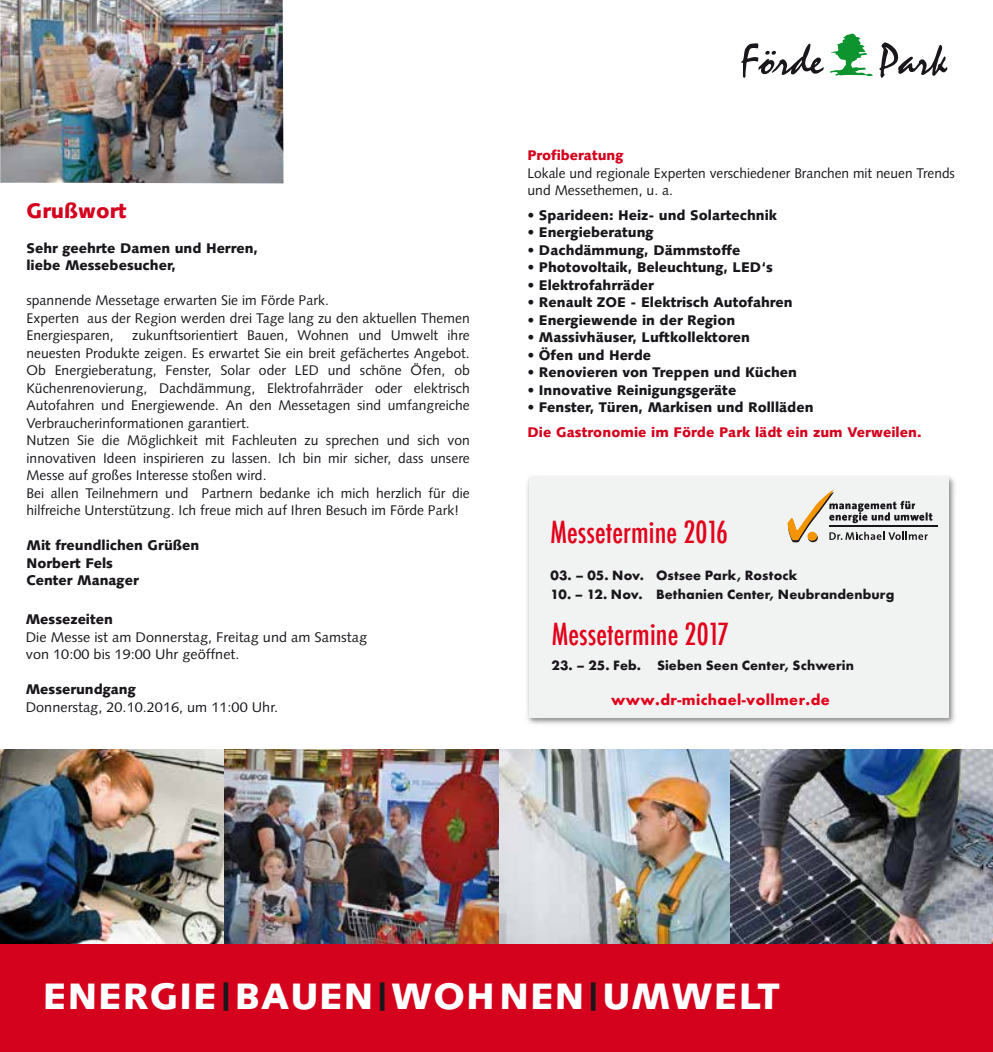
<style>
.page{position:relative;width:993px;height:1052px;background:#fff}
.page>*{position:absolute;margin:0;border:0;box-sizing:border-box;transform-origin:0 0}
.t1{font:900 36.75px "Syntax";letter-spacing:.025em;color:#fff}
.t2{font:500 condensed 29.75px "Futura";letter-spacing:.005em;color:#e2001a}
.t3{font:900 21px "Syntax";color:#d4021d}
.t4{font:700 15.75px "Futura T";letter-spacing:.025em;color:#e2001a}
.t5{font:14px/17.5px "Syntax";letter-spacing:.005em;color:#1a171c}
.t6{font:900 14px/17.5px "Syntax";color:#1a171c}
.t7{font:700 14px "Futura T";letter-spacing:.005em;color:#1a171c}
.t8{font:900 14px "Syntax";letter-spacing:.005em;color:#d4021d}
.s1{color:#1a171c}
</style>
<div class="page">
<div style="left:1px;top:943px;width:991px;height:109px;background:#d4021d"></div>
<img style="left:1px;top:750px;width:991px;height:193px">
<img style="left:0;top:0;width:283px;height:183px">
<img style="left:527px;top:476px;width:428px;height:248px">
<div style="left:528px;top:477px;width:419px;height:241px;background:#eceded"></div>
<svg style="left:787px;top:490px;width:145px;height:52px"></svg>
<hr style="left:829px;top:525px;width:108px;height:1px;background:#1a171c">
<svg style="left:830px;top:34px;width:42px;height:42px"></svg>
<svg style="left:879px;top:42px;width:67px;height:36px"></svg>
<svg style="left:741px;top:43px;width:82px;height:35px"></svg>
<h3 class="t3" style="left:26px;top:198px;width:102px">Grußwort</h3>
<p class="t6" style="left:26px;top:239px;width:233px">Sehr geehrte Damen und Herren, liebe Messebesucher,</p>
<p class="t5" style="left:26px;top:292px;width:444px">spannende Messetage erwarten Sie im Förde Park.<br>Experten aus der Region werden drei Tage lang zu den aktuellen Themen<br>Energiesparen,</p>
<p class="t5" style="left:26px;top:327px;width:445px;text-indent:106px">zukunftsorientiert Bauen, Wohnen und Umwelt ihre neuesten Produkte zeigen. Es erwartet Sie ein breit gefächertes Angebot.<br>Ob Energieberatung, Fenster, Solar oder LED und schöne Öfen, ob Küchenrenovierung, Dachdämmung, Elektrofahrräder oder elektrisch Autofahren und Energiewende. An den Messetagen sind umfangreiche Verbraucherinformationen garantiert.<br>Nutzen Sie die Möglichkeit mit Fachleuten zu sprechen und sich von innovativen Ideen inspirieren zu lassen. Ich bin mir sicher, dass unsere Messe auf großes Interesse stoßen wird.<br>Bei allen Teilnehmern und Partnern bedanke ich mich herzlich für die hilfreiche Unterstützung. Ich freue mich auf Ihren Besuch im Förde Park!</p>
<p class="t6" style="left:26px;top:537px;width:174px">Mit freundlichen Grüßen<br>Norbert Fels<br>Center Manager</p>
<p class="t6" style="left:26px;top:610px;width:89px">Messezeiten</p>
<p class="t5" style="left:26px;top:628px;width:342px">Die Messe ist am Donnerstag, Freitag und am Samstag von 10:00 bis 19:00 Uhr geöffnet.</p>
<p class="t6" style="left:26px;top:680px;width:111px">Messerundgang</p>
<p class="t5" style="left:26px;top:698px;width:254px">Donnerstag, 20.10.2016, um 11:00 Uhr.</p>
<p class="t8" style="left:527px;top:147px;width:97px">Profiberatung</p>
<p class="t5" style="left:527px;top:164px;width:429px">Lokale und regionale Experten verschiedener Branchen mit neuen Trends und Messethemen, u. a.</p>
<p class="t6" style="left:527px;top:206px;width:251px">• Sparideen: Heiz- und Solartechnik</p>
<p class="t6" style="left:527px;top:224px;width:128px">• Energieberatung</p>
<p class="t6" style="left:527px;top:241px;width:214px">• Dachdämmung, Dämmstoffe</p>
<p class="t6" style="left:527px;top:259px;width:247px">• Photovoltaik, Beleuchtung, LED‘s</p>
<p class="t6" style="left:527px;top:276px;width:128px">• Elektrofahrräder</p>
<p class="t6" style="left:527px;top:294px;width:267px">• Renault ZOE - Elektrisch Autofahren</p>
<p class="t6" style="left:527px;top:311px;width:209px">• Energiewende in der Region</p>
<p class="t6" style="left:527px;top:329px;width:224px">• Massivhäuser, Luftkollektoren</p>
<p class="t6" style="left:527px;top:346px;width:125px">• Öfen und Herde</p>
<p class="t6" style="left:527px;top:364px;width:271px">• Renovieren von Treppen und Küchen</p>
<p class="t6" style="left:527px;top:381px;width:210px">• Innovative Reinigungsgeräte</p>
<p class="t6" style="left:527px;top:399px;width:287px">• Fenster, Türen, Markisen und Rollläden</p>
<p class="t8" style="left:527px;top:424px;width:395px">Die Gastronomie im Förde Park lädt ein zum Verweilen.</p>
<h2 class="t2" style="left:550px;top:513px;width:179px">Messetermine 2016</h2>
<p class="t7" style="left:550px;top:567px;width:248px">03. – 05. Nov. Ostsee Park, Rostock</p>
<p class="t7" style="left:550px;top:586px;width:345px">10. – 12. Nov. Bethanien Center, Neubrandenburg</p>
<h2 class="t2" style="left:551px;top:614px;width:179px">Messetermine 2017</h2>
<p class="t7" style="left:551px;top:656px;width:304px">23. – 25. Feb. Sieben Seen Center, Schwerin</p>
<p class="t4" style="left:611px;top:690px;width:220px">www.dr-michael-vollmer.de</p>
<h1 class="t1" style="left:43px;top:974px;width:738px">ENERGIE<span class="s1">|</span>BAUEN<span class="s1">|</span>WOHNEN<span class="s1">|</span>UMWELT</h1>
</div>
